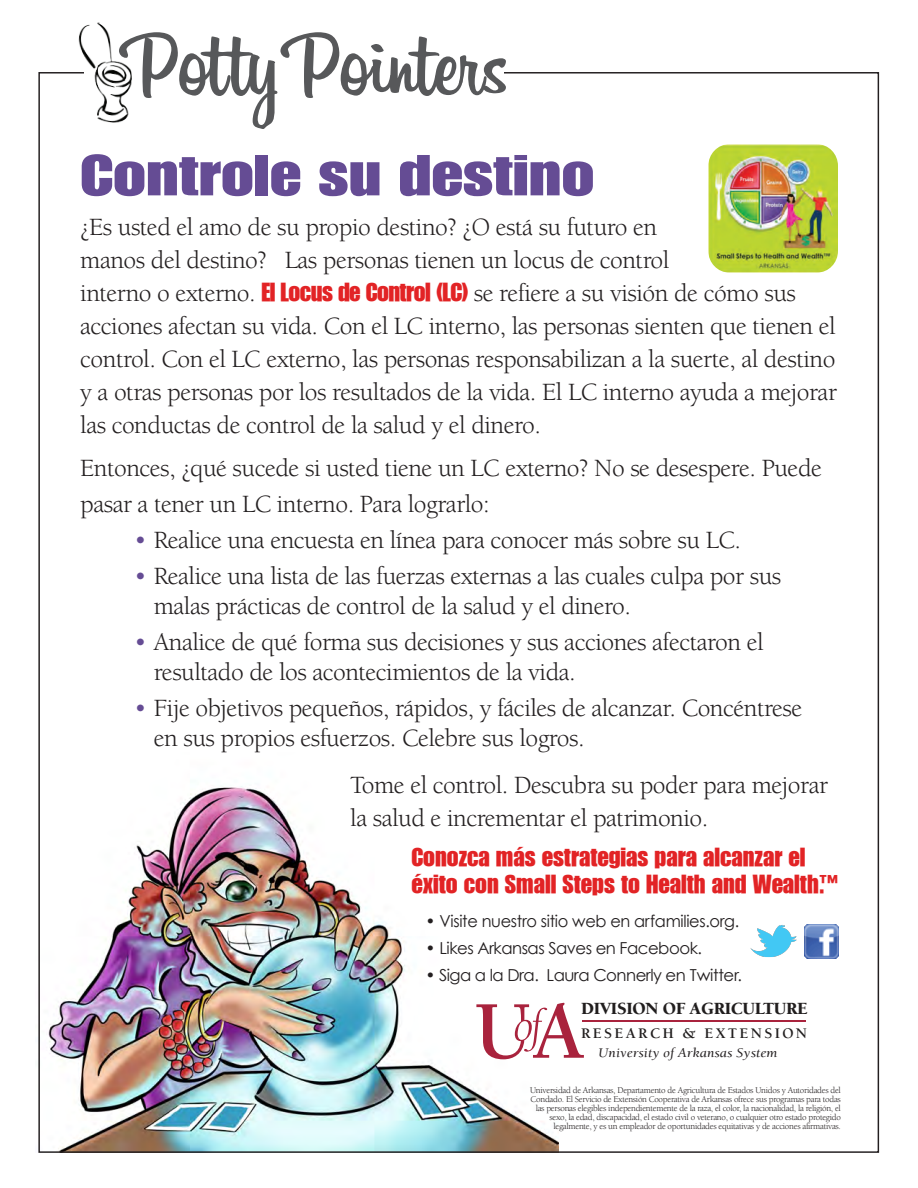
<style>
.page{position:relative;width:918px;height:1188px;background:#fff}
.page>*{position:absolute;margin:0;border:0;box-sizing:border-box;transform-origin:0 0}
.t1{font:92.4px "Billabong";color:#57585a}
.t2{font:56.55px "GENUINE";color:#654c94;scale:1.26 1}
.t3{font:25.5px/33px "Berkeley";letter-spacing:-.02em;color:#231f20}
.t4{font:25.5px/27.2px "GENUINE";color:#e22325}
.t5{font:19.5px "GENUINE";color:#e22325}
.t6{font:900 17.55px "Berkeley";letter-spacing:-.02em;color:#211e1e}
.t7{font:16.5px "Century Gothic";letter-spacing:-.03em;color:#231f20}
.t8{font:700 15px "Berkeley";letter-spacing:.155em;color:#211e1e}
.t9{font:italic 13.5px "Berkeley";color:#231f20;scale:1.09 1}
.t10{font:9px/9px "Berkeley";letter-spacing:-.03em;color:#231f20;text-align:right}
.s1{font-family:"GENUINE";color:#e22325}
.s2{color:#654c94}
</style>
<div class="page">
<img style="left:48px;top:786px;width:511px;height:365px">
<hr style="left:582px;top:1020px;width:224px;height:2px;background:#a9233d">
<svg style="left:476px;top:1003px;width:108px;height:56px"></svg>
<img style="left:65px;top:22px;width:67px;height:101px">
<img style="left:708px;top:144px;width:130px;height:129px">
<img style="left:806px;top:924px;width:32px;height:34px">
<img style="left:750px;top:925px;width:56px;height:33px">
<h1 class="t1" style="left:128px;top:7px;width:381px">Potty Pointers</h1>
<h1 class="t2" style="left:80px;top:140px;width:410px">Controle su destino</h1>
<p class="t3" style="left:80px;top:211px;width:758px">¿Es usted el amo de su propio destino? ¿O está su futuro en<br>manos del destino? Las personas tienen un locus de control<br>interno o externo. <span class="s1">El Locus de Control (LC)</span> se refiere a su visión de cómo sus acciones afectan su vida. Con el LC interno, las personas sienten que tienen el control. Con el LC externo, las personas responsabilizan a la suerte, al destino y a otras personas por los resultados de la vida. El LC interno ayuda a mejorar las conductas de control de la salud y el dinero.</p>
<p class="t3" style="left:80px;top:451px;width:743px;line-height:36px">Entonces, ¿qué sucede si usted tiene un LC externo? No se desespere. Puede pasar a tener un LC interno. Para lograrlo:</p>
<p class="t3" style="left:134px;top:524px;width:608px"><span class="s2">•</span> Realice una encuesta en línea para conocer más sobre su LC.</p>
<p class="t3" style="left:154px;top:562px;width:629px;line-height:30px;text-indent:-20px"><span class="s2">•</span> Realice una lista de las fuerzas externas a las cuales culpa por sus malas prácticas de control de la salud y el dinero.</p>
<p class="t3" style="left:154px;top:628px;width:611px;line-height:30px;text-indent:-20px"><span class="s2">•</span> Analice de qué forma sus decisiones y sus acciones afectaron el resultado de los acontecimientos de la vida.</p>
<p class="t3" style="left:154px;top:694px;width:650px;line-height:30px;text-indent:-20px"><span class="s2">•</span> Fije objetivos pequeños, rápidos, y fáciles de alcanzar. Concéntrese en sus propios esfuerzos. Celebre sus logros.</p>
<p class="t3" style="left:350px;top:769px;width:479px">Tome el control. Descubra su poder para mejorar la salud e incrementar el patrimonio.</p>
<p class="t4" style="left:411px;top:843px;width:415px">Conozca más estrategias para alcanzar el éxito con Small Steps to Health and Wealth.</p>
<p class="t5" style="left:819px;top:870px;width:21px">™</p>
<p class="t7" style="left:426px;top:911px;width:315px">• Visite nuestro sitio web en arfamilies.org.</p>
<p class="t7" style="left:426px;top:938px;width:278px">• Likes Arkansas Saves en Facebook.</p>
<p class="t7" style="left:426px;top:965px;width:318px">• Siga a la Dra. Laura Connerly en Twitter.</p>
<p class="t6" style="left:581px;top:1000px;width:228px">DIVISION OF AGRICULTURE</p>
<h5 class="t8" style="left:581px;top:1025px;width:227px">RESEARCH &amp; EXTENSION</h5>
<p class="t9" style="left:598px;top:1046px;width:166px">University of Arkansas System</p>
<p class="t10" style="left:530px;top:1085px;width:312px">Universidad de Arkansas, Departamento de Agricultura de Estados Unidos y Autoridades del Condado. El Servicio de Extensión Cooperativa de Arkansas ofrece sus programas para todas las personas elegibles independientemente de la raza, el color, la nacionalidad, la religión, el sexo, la edad, discapacidad, el estado civil o veterano, o cualquier otro estado protegido legalmente, y es un empleador de oportunidades equitativas y de acciones afirmativas.</p>
</div>
